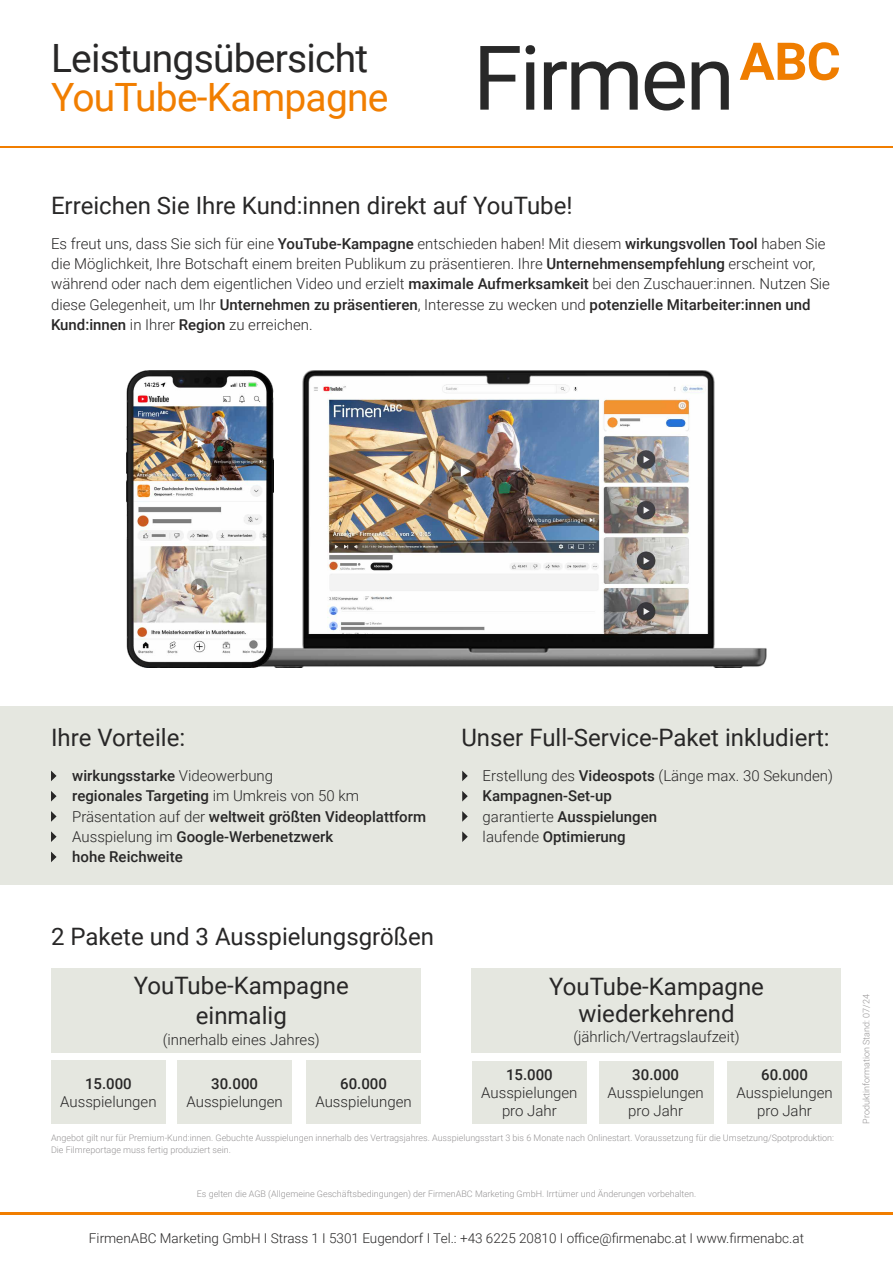
<style>
.page{position:relative;width:893px;height:1263px;background:#fff}
.page>*{position:absolute;margin:0;border:0;box-sizing:border-box;transform-origin:0 0}
.t1{font:39px "Roboto";letter-spacing:-.02em;color:#282727}
.t2{font:39px "Roboto";letter-spacing:-.02em;color:#f17e00}
.t3{font:24px/27px "Roboto";color:#282727;text-align:center}
.t4{font:300 15px/20.2px "Roboto";color:#282727;text-align:center}
.t5{font:500 15px/20.2px "Roboto";color:#282727}
.t6{font:300 13.5px "Roboto";color:#282727}
.t7{font:300 9px/12px "Roboto";color:#969495}
.s1{font-weight:500}
.s2{font-weight:300}
</style>
<div class="page">
<img style="left:273px;top:370px;width:493px;height:298px">
<img style="left:127px;top:370px;width:146px;height:298px">
<div style="left:51px;top:968px;width:370px;height:85px;background:#e5e7e0"></div>
<div style="left:471px;top:968px;width:370px;height:85px;background:#e5e7e0"></div>
<div style="left:51px;top:1061px;width:115px;height:63px;background:#e5e7e0"></div>
<div style="left:472px;top:1061px;width:115px;height:63px;background:#e5e7e0"></div>
<div style="left:306px;top:1061px;width:115px;height:63px;background:#e5e7e0"></div>
<div style="left:727px;top:1061px;width:115px;height:63px;background:#e5e7e0"></div>
<div style="left:177px;top:1061px;width:115px;height:63px;background:#e5e7e0"></div>
<div style="left:599px;top:1061px;width:115px;height:62px;background:#e5e7e0"></div>
<div style="left:0;top:707px;width:893px;height:178px;background:#e5e7e0"></div>
<svg style="left:51px;top:771px;width:6px;height:10px"></svg>
<svg style="left:51px;top:791px;width:6px;height:10px"></svg>
<svg style="left:51px;top:811px;width:6px;height:11px"></svg>
<svg style="left:51px;top:831px;width:6px;height:11px"></svg>
<svg style="left:51px;top:852px;width:6px;height:10px"></svg>
<svg style="left:462px;top:771px;width:6px;height:10px"></svg>
<svg style="left:462px;top:791px;width:6px;height:10px"></svg>
<svg style="left:462px;top:811px;width:6px;height:11px"></svg>
<svg style="left:462px;top:831px;width:6px;height:11px"></svg>
<svg style="left:480px;top:46px;width:40px;height:64px"></svg>
<svg style="left:526px;top:45px;width:9px;height:65px"></svg>
<svg style="left:544px;top:62px;width:94px;height:48px"></svg>
<svg style="left:645px;top:61px;width:40px;height:50px"></svg>
<svg style="left:692px;top:62px;width:37px;height:48px"></svg>
<svg style="left:740px;top:42px;width:99px;height:38px"></svg>
<hr style="left:0;top:146px;width:893px;height:1px;background:#f17e00">
<hr style="left:0;top:1212px;width:893px;height:2px;background:#f17e00">
<h1 class="t1" style="left:51px;top:30px;width:319px">Leistungsübersicht</h1>
<h1 class="t2" style="left:51px;top:69px;width:339px">YouTube-Kampagne</h1>
<h2 class="t3" style="left:51px;top:191px;width:523px">Erreichen Sie Ihre Kund:innen direkt auf YouTube!</h2>
<p class="t4" style="left:51px;top:233px;width:780px;text-align:left">Es freut uns, dass Sie sich für eine <span class="s1">YouTube-Kampagne</span> entschieden haben! Mit diesem <span class="s1">wirkungsvollen Tool</span> haben Sie die Möglichkeit, Ihre Botschaft einem breiten Publikum zu präsentieren. Ihre <span class="s1">Unternehmensempfehlung</span> erscheint vor, während oder nach dem eigentlichen Video und erzielt <span class="s1">maximale Aufmerksamkeit</span> bei den Zuschauer:innen. Nutzen Sie diese Gelegenheit, um Ihr <span class="s1">Unternehmen zu präsentieren</span>, Interesse zu wecken und <span class="s1">potenzielle Mitarbeiter:innen und Kund:innen</span> in Ihrer <span class="s1">Region</span> zu erreichen.</p>
<h2 class="t3" style="left:51px;top:723px;width:136px">Ihre Vorteile:</h2>
<p class="t5" style="left:72px;top:765px;width:355px">wirkungsstarke <span class="s2">Videowerbung<br></span>regionales Targeting <span class="s2">im Umkreis von 50 km Präsentation auf der</span> weltweit größten Videoplattform <span class="s2">Ausspielung im</span> Google-Werbenetzwerk<br>hohe Reichweite</p>
<h2 class="t3" style="left:51px;top:922px;width:384px">2 Pakete und 3 Ausspielungsgrößen</h2>
<h2 class="t3" style="left:134px;top:970px;width:216px;line-height:30px">YouTube-Kampagne einmalig</h2>
<p class="t4" style="left:163px;top:1028px;width:159px">(innerhalb eines Jahres)</p>
<h2 class="t3" style="left:461px;top:723px;width:370px">Unser Full-Service-Paket inkludiert:</h2>
<p class="t4" style="left:483px;top:765px;width:352px;text-align:left">Erstellung des <span class="s1">Videospots</span> (Länge max. 30 Sekunden)<br><span class="s1">Kampagnen-Set-up<br></span>garantierte <span class="s1">Ausspielungen<br></span>laufende <span class="s1">Optimierung</span></p>
<h2 class="t3" style="left:549px;top:972px;width:216px">YouTube-Kampagne wiederkehrend</h2>
<p class="t4" style="left:573px;top:1026px;width:168px">(jährlich/Vertragslaufzeit)</p>
<p class="t5" style="left:632px;top:1064px;width:48px">30.000</p>
<p class="t4" style="left:608px;top:1083px;width:98px;line-height:18px">Ausspielungen pro Jahr</p>
<p class="t7" style="left:51px;top:1131px;width:785px">Angebot gilt nur für Premium-Kund:innen. Gebuchte Ausspielungen innerhalb des Vertragsjahres. Ausspielungsstart 3 bis 6 Monate nach Onlinestart. Voraussetzung für die Umsetzung/Spotproduktion:<br>Die Filmreportage muss fertig produziert sein.</p>
<p class="t5" style="left:506px;top:1064px;width:48px">15.000</p>
<p class="t4" style="left:481px;top:1083px;width:98px;line-height:18px">Ausspielungen pro Jahr</p>
<p class="t5" style="left:761px;top:1064px;width:48px">60.000</p>
<p class="t4" style="left:736px;top:1083px;width:98px;line-height:18px">Ausspielungen pro Jahr</p>
<p class="t5" style="left:85px;top:1073px;width:48px">15.000</p>
<p class="t4" style="left:60px;top:1091px;width:98px">Ausspielungen</p>
<p class="t5" style="left:211px;top:1073px;width:48px">30.000</p>
<p class="t4" style="left:187px;top:1091px;width:98px">Ausspielungen</p>
<p class="t5" style="left:340px;top:1073px;width:48px">60.000</p>
<p class="t4" style="left:315px;top:1091px;width:98px">Ausspielungen</p>
<p class="t7" style="left:197px;top:1187px;width:501px">Es gelten die AGB (Allgemeine Geschäftsbedingungen) der FirmenABC Marketing GmbH. Irrtümer und Änderungen vorbehalten.</p>
<p class="t6" style="left:89px;top:1228px;width:717px">FirmenABC Marketing GmbH I Strass 1 I 5301 Eugendorf I Tel.: +43 6225 20810 I office@firmenabc.at I www.firmenabc.at</p>
<p class="t7" style="left:860px;top:1124px;width:131px;rotate:-90deg">Produktinformation Stand: 07/24</p>
</div>
